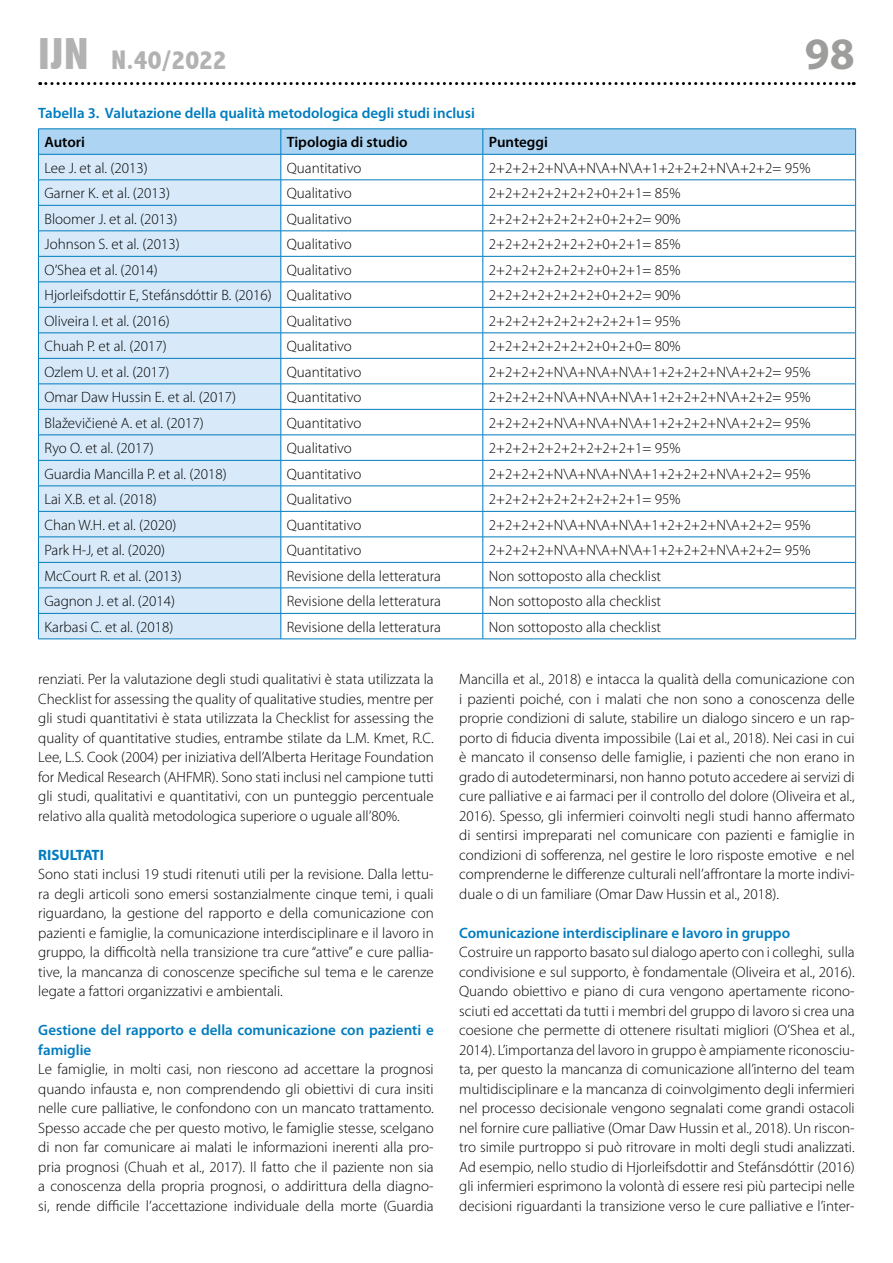
<style>
.page{position:relative;width:893px;height:1263px;background:#fff}
.page>*{position:absolute;margin:0;border:0;box-sizing:border-box;transform-origin:0 0}
.t1{font:700 45px "Myriad Pro";color:#9d9d9c}
.t2{font:800 condensed 27px "Abadi";color:#b3b2b2}
.t3{font:300 15px/19.5px "Myriad Pro";color:#000;text-align:justify}
.t4{font:600 15px/19.5px "Myriad Pro";color:#007cbe}
.t5{font:600 15px "Myriad Pro";color:#000}
.t6{font:700 15px "Myriad Pro";color:#007cbe}
.s1{font-size:45px}
</style>
<div class="page">
<svg style="left:40px;top:82px;width:814px;height:3px"></svg>
<svg style="left:38px;top:129px;width:818px;height:510px"></svg>
<hr style="left:38px;top:639px;width:243px;height:1px;background:#007cbe">
<hr style="left:281px;top:639px;width:202px;height:1px;background:#007cbe">
<hr style="left:483px;top:639px;width:373px;height:1px;background:#007cbe">
<h2 class="t2" style="left:38px;top:45px;width:190px"><span class="s1">IJN</span> N.40/2022</h2>
<h1 class="t1" style="left:805px;top:24px;width:51px">98</h1>
<p class="t4" style="left:38px;top:102px;width:438px">Tabella 3. Valutazione della qualità metodologica degli studi inclusi</p>
<p class="t5" style="left:44px;top:133px;width:42px">Autori</p>
<p class="t5" style="left:287px;top:133px;width:122px">Tipologia di studio</p>
<p class="t5" style="left:489px;top:133px;width:61px">Punteggi</p>
<p class="t3" style="left:44px;top:158px;width:105px">Lee J. et al. (2013)</p>
<p class="t3" style="left:287px;top:158px;width:76px">Quantitativo</p>
<p class="t3" style="left:489px;top:158px;width:323px">2+2+2+2+N\A+N\A+N\A+1+2+2+2+N\A+2+2= 95%</p>
<p class="t3" style="left:44px;top:184px;width:127px">Garner K. et al. (2013)</p>
<p class="t3" style="left:287px;top:184px;width:67px">Qualitativo</p>
<p class="t3" style="left:489px;top:184px;width:193px">2+2+2+2+2+2+2+0+2+1= 85%</p>
<p class="t3" style="left:44px;top:209px;width:134px">Bloomer J. et al. (2013)</p>
<p class="t3" style="left:287px;top:209px;width:67px">Qualitativo</p>
<p class="t3" style="left:489px;top:209px;width:193px">2+2+2+2+2+2+2+0+2+2= 90%</p>
<p class="t3" style="left:44px;top:235px;width:137px">Johnson S. et al. (2013)</p>
<p class="t3" style="left:287px;top:235px;width:67px">Qualitativo</p>
<p class="t3" style="left:489px;top:235px;width:193px">2+2+2+2+2+2+2+0+2+1= 85%</p>
<p class="t3" style="left:44px;top:260px;width:115px">O’Shea et al. (2014)</p>
<p class="t3" style="left:287px;top:260px;width:67px">Qualitativo</p>
<p class="t3" style="left:489px;top:260px;width:193px">2+2+2+2+2+2+2+0+2+1= 85%</p>
<p class="t3" style="left:44px;top:286px;width:309px">Hjorleifsdottir E, Stefánsdóttir B. (2016) Qualitativo</p>
<p class="t3" style="left:489px;top:286px;width:193px">2+2+2+2+2+2+2+0+2+2= 90%</p>
<p class="t3" style="left:44px;top:311px;width:127px">Oliveira I. et al. (2016)</p>
<p class="t3" style="left:287px;top:311px;width:67px">Qualitativo</p>
<p class="t3" style="left:489px;top:311px;width:193px">2+2+2+2+2+2+2+2+2+1= 95%</p>
<p class="t3" style="left:44px;top:337px;width:124px">Chuah P. et al. (2017)</p>
<p class="t3" style="left:287px;top:337px;width:67px">Qualitativo</p>
<p class="t3" style="left:489px;top:337px;width:193px">2+2+2+2+2+2+2+0+2+0= 80%</p>
<p class="t3" style="left:44px;top:362px;width:127px">Ozlem U. et al. (2017)</p>
<p class="t3" style="left:287px;top:362px;width:76px">Quantitativo</p>
<p class="t3" style="left:489px;top:362px;width:323px">2+2+2+2+N\A+N\A+N\A+1+2+2+2+N\A+2+2= 95%</p>
<p class="t3" style="left:44px;top:388px;width:193px">Omar Daw Hussin E. et al. (2017)</p>
<p class="t3" style="left:287px;top:388px;width:76px">Quantitativo</p>
<p class="t3" style="left:489px;top:388px;width:323px">2+2+2+2+N\A+N\A+N\A+1+2+2+2+N\A+2+2= 95%</p>
<p class="t3" style="left:44px;top:413px;width:161px">Blaževičienė A. et al. (2017)</p>
<p class="t3" style="left:287px;top:413px;width:76px">Quantitativo</p>
<p class="t3" style="left:489px;top:413px;width:323px">2+2+2+2+N\A+N\A+N\A+1+2+2+2+N\A+2+2= 95%</p>
<p class="t3" style="left:44px;top:439px;width:111px">Ryo O. et al. (2017)</p>
<p class="t3" style="left:287px;top:439px;width:67px">Qualitativo</p>
<p class="t3" style="left:489px;top:439px;width:193px">2+2+2+2+2+2+2+2+2+1= 95%</p>
<p class="t3" style="left:44px;top:464px;width:184px">Guardia Mancilla P. et al. (2018)</p>
<p class="t3" style="left:287px;top:464px;width:76px">Quantitativo</p>
<p class="t3" style="left:489px;top:464px;width:323px">2+2+2+2+N\A+N\A+N\A+1+2+2+2+N\A+2+2= 95%</p>
<p class="t3" style="left:44px;top:490px;width:114px">Lai X.B. et al. (2018)</p>
<p class="t3" style="left:287px;top:490px;width:67px">Qualitativo</p>
<p class="t3" style="left:489px;top:490px;width:193px">2+2+2+2+2+2+2+2+2+1= 95%</p>
<p class="t3" style="left:44px;top:515px;width:133px">Chan W.H. et al. (2020)</p>
<p class="t3" style="left:287px;top:515px;width:76px">Quantitativo</p>
<p class="t3" style="left:489px;top:515px;width:323px">2+2+2+2+N\A+N\A+N\A+1+2+2+2+N\A+2+2= 95%</p>
<p class="t3" style="left:44px;top:541px;width:122px">Park H-J, et al. (2020)</p>
<p class="t3" style="left:287px;top:541px;width:76px">Quantitativo</p>
<p class="t3" style="left:489px;top:541px;width:323px">2+2+2+2+N\A+N\A+N\A+1+2+2+2+N\A+2+2= 95%</p>
<p class="t3" style="left:44px;top:566px;width:139px">McCourt R. et al. (2013)</p>
<p class="t3" style="left:287px;top:566px;width:156px">Revisione della letteratura</p>
<p class="t3" style="left:489px;top:566px;width:174px">Non sottoposto alla checklist</p>
<p class="t3" style="left:44px;top:592px;width:132px">Gagnon J. et al. (2014)</p>
<p class="t3" style="left:287px;top:592px;width:156px">Revisione della letteratura</p>
<p class="t3" style="left:489px;top:592px;width:174px">Non sottoposto alla checklist</p>
<p class="t3" style="left:44px;top:617px;width:130px">Karbasi C. et al. (2018)</p>
<p class="t3" style="left:287px;top:617px;width:156px">Revisione della letteratura</p>
<p class="t3" style="left:489px;top:617px;width:174px">Non sottoposto alla checklist</p>
<p class="t3" style="left:38px;top:670px;width:397px">renziati. Per la valutazione degli studi qualitativi è stata utilizzata la Checklist for assessing the quality of qualitative studies, mentre per gli studi quantitativi è stata utilizzata la Checklist for assessing the quality of quantitative studies, entrambe stilate da L.M. Kmet, R.C.<br>Lee, L.S. Cook (2004) per iniziativa dell’Alberta Heritage Foundation for Medical Research (AHFMR). Sono stati inclusi nel campione tutti gli studi, qualitativi e quantitativi, con un punteggio percentuale relativo alla qualità metodologica superiore o uguale all’80%.</p>
<p class="t6" style="left:38px;top:845px;width:67px">RISULTATI</p>
<p class="t3" style="left:38px;top:865px;width:397px">Sono stati inclusi 19 studi ritenuti utili per la revisione. Dalla lettu&shy;ra degli articoli sono emersi sostanzialmente cinque temi, i quali riguardano, la gestione del rapporto e della comunicazione con pazienti e famiglie, la comunicazione interdisciplinare e il lavoro in gruppo, la difficoltà nella transizione tra cure “attive” e cure pallia&shy;tive, la mancanza di conoscenze specifiche sul tema e le carenze legate a fattori organizzativi e ambientali.</p>
<p class="t4" style="left:38px;top:1020px;width:397px">Gestione del rapporto e della comunicazione con pazienti e famiglie</p>
<p class="t3" style="left:38px;top:1060px;width:397px">Le famiglie, in molti casi, non riescono ad accettare la prognosi quando infausta e, non comprendendo gli obiettivi di cura insiti nelle cure palliative, le confondono con un mancato trattamento.<br>Spesso accade che per questo motivo, le famiglie stesse, scelgano di non far comunicare ai malati le informazioni inerenti alla pro&shy;pria prognosi (Chuah et al., 2017). Il fatto che il paziente non sia a conoscenza della propria prognosi, o addirittura della diagno&shy;si, rende difficile l’accettazione individuale della morte (Guardia</p>
<p class="t3" style="left:459px;top:670px;width:397px">Mancilla et al., 2018) e intacca la qualità della comunicazione con i pazienti poiché, con i malati che non sono a conoscenza delle proprie condizioni di salute, stabilire un dialogo sincero e un rap&shy;porto di fiducia diventa impossibile (Lai et al., 2018). Nei casi in cui è mancato il consenso delle famiglie, i pazienti che non erano in grado di autodeterminarsi, non hanno potuto accedere ai servizi di cure palliative e ai farmaci per il controllo del dolore (Oliveira et al., 2016). Spesso, gli infermieri coinvolti negli studi hanno affermato di sentirsi impreparati nel comunicare con pazienti e famiglie in condizioni di sofferenza, nel gestire le loro risposte emotive e nel comprenderne le differenze culturali nell’affrontare la morte indivi&shy;duale o di un familiare (Omar Daw Hussin et al., 2018).</p>
<p class="t4" style="left:459px;top:922px;width:332px">Comunicazione interdisciplinare e lavoro in gruppo</p>
<p class="t3" style="left:459px;top:943px;width:397px">Costruire un rapporto basato sul dialogo aperto con i colleghi, sulla condivisione e sul supporto, è fondamentale (Oliveira et al., 2016).<br>Quando obiettivo e piano di cura vengono apertamente ricono&shy;sciuti ed accettati da tutti i membri del gruppo di lavoro si crea una coesione che permette di ottenere risultati migliori (O’Shea et al., 2014). L’importanza del lavoro in gruppo è ampiamente riconosciu&shy;ta, per questo la mancanza di comunicazione all’interno del team multidisciplinare e la mancanza di coinvolgimento degli infermieri nel processo decisionale vengono segnalati come grandi ostacoli nel fornire cure palliative (Omar Daw Hussin et al., 2018). Un riscon&shy;tro simile purtroppo si può ritrovare in molti degli studi analizzati.<br>Ad esempio, nello studio di Hjorleifsdottir and Stefánsdóttir (2016) gli infermieri esprimono la volontà di essere resi più partecipi nelle decisioni riguardanti la transizione verso le cure palliative e l’inter-</p>
</div>
